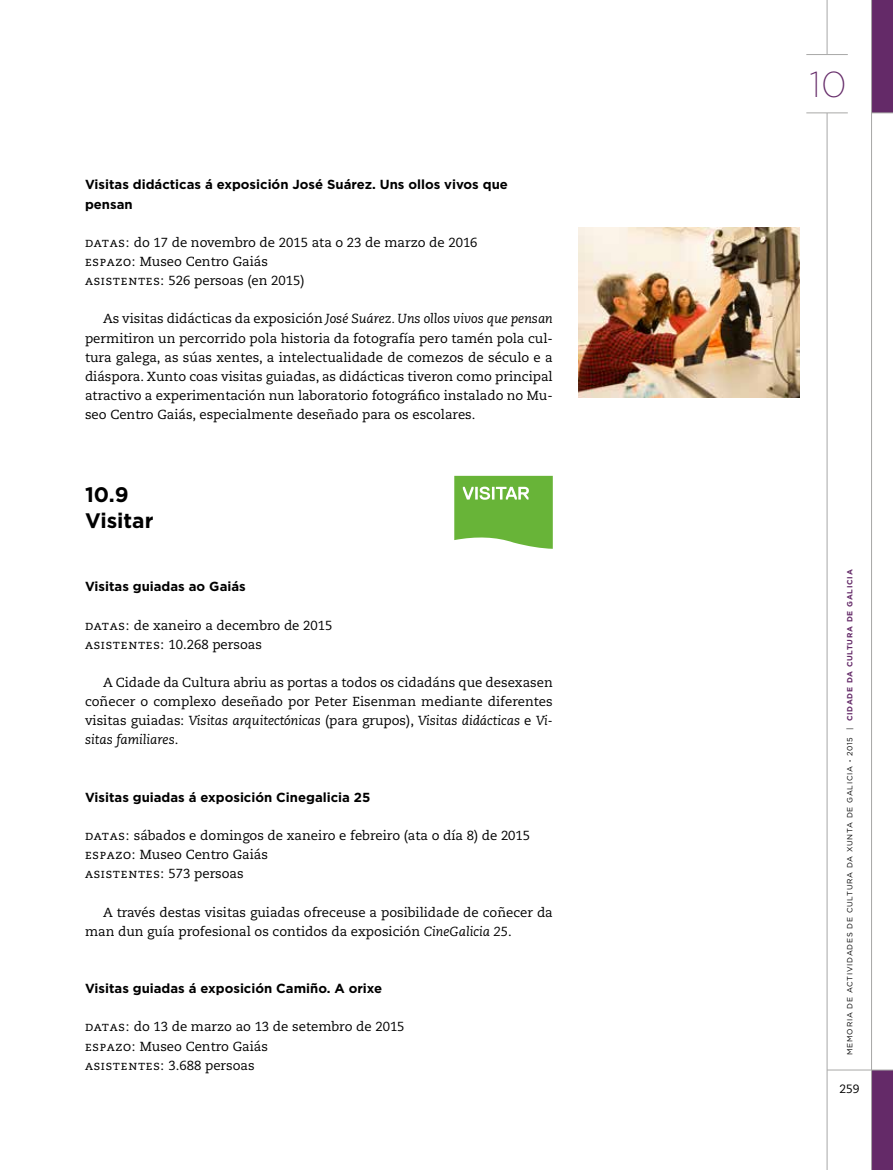
<style>
.page{position:relative;width:893px;height:1170px;background:#fff}
.page>*{position:absolute;margin:0;border:0;box-sizing:border-box;transform-origin:0 0}
.t1{font:200 36px "Gotham";color:#642a68}
.t2{font:700 21px/25.5px "Gotham";color:#000}
.t3{font:13.2px/19px "Caecilia LT Std";color:#000}
.t4{font:700 13.2px/19px "Gotham";color:#000}
.t5{font:13.2px/19px "Caecilia LT Std";letter-spacing:.025em;color:#000}
.t6{font:12px "Caecilia LT Std";color:#000}
.t7{font:7.5px "Gotham";letter-spacing:.1em;color:#000}
.s1{font-style:italic}
.s2{font-weight:700}
.s3{font-weight:700;color:#642a68}
</style>
<div class="page">
<div style="left:872px;top:1069px;width:21px;height:100px;background:#642a68"></div>
<div style="left:872px;top:0;width:21px;height:113px;background:#642a68"></div>
<hr style="left:827px;top:1069px;width:66px;height:1px;background:#a8a8a7">
<hr style="left:827px;top:0;width:1px;height:1169px;background:#a8a8a7">
<hr style="left:871px;top:0;width:1px;height:1169px;background:#a8a8a7">
<svg style="left:872px;top:113px;width:21px;height:1px"></svg>
<div style="left:795px;top:55px;width:66px;height:58px;background:#fff"></div>
<hr style="left:806px;top:113px;width:42px;height:1px;background:#a8a8a7">
<hr style="left:806px;top:54px;width:42px;height:1px;background:#a8a8a7">
<img style="left:578px;top:228px;width:221px;height:170px">
<svg style="left:454px;top:476px;width:99px;height:72px;background:#7ebf55"></svg>
<p class="t4" style="left:85px;top:175px;width:424px">Visitas didácticas á exposición José Suárez. Uns ollos vivos que pensan</p>
<p class="t3" style="left:85px;top:233px;width:394px">datas: do 17 de novembro de 2015 ata o 23 de marzo de 2016 espazo: Museo Centro Gaiás<br>asistentes: 526 persoas (en 2015)</p>
<p class="t3" style="left:85px;top:309px;width:469px;text-align:justify;text-indent:18px">As visitas didácticas da exposición <span class="s1">José Suárez. Uns ollos vivos que pensan </span>permitiron un percorrido pola historia da fotografía pero tamén pola cul&shy;tura galega, as súas xentes, a intelectualidade de comezos de século e a diáspora. Xunto coas visitas guiadas, as didácticas tiveron como principal atractivo a experimentación nun laboratorio fotográfico instalado no Mu&shy;seo Centro Gaiás, especialmente deseñado para os escolares.</p>
<h2 class="t2" style="left:85px;top:481px;width:70px">10.9<br>Visitar</h2>
<p class="t4" style="left:85px;top:577px;width:162px">Visitas guiadas ao Gaiás</p>
<p class="t5" style="left:85px;top:615px;width:249px">datas: de xaneiro a decembro de 2015 asistentes: 10.268 persoas</p>
<p class="t3" style="left:85px;top:673px;width:469px;text-align:justify;text-indent:18px">A Cidade da Cultura abriu as portas a todos os cidadáns que desexasen coñecer o complexo deseñado por Peter Eisenman mediante diferentes visitas guiadas: <span class="s1">Visitas arquitectónicas</span> (para grupos), <span class="s1">Visitas didácticas</span> e <span class="s1">Vi&shy;sitas familiares</span>.</p>
<p class="t4" style="left:85px;top:787px;width:287px">Visitas guiadas á exposición Cinegalicia 25</p>
<p class="t3" style="left:85px;top:826px;width:447px">datas: sábados e domingos de xaneiro e febreiro (ata o día 8) de 2015 espazo: Museo Centro Gaiás<br>asistentes: 573 persoas</p>
<p class="t3" style="left:85px;top:902px;width:469px;text-indent:18px">A través destas visitas guiadas ofreceuse a posibilidade de coñecer da man dun guía profesional os contidos da exposición <span class="s1">CineGalicia 25</span>.</p>
<p class="t4" style="left:85px;top:978px;width:299px">Visitas guiadas á exposición Camiño. A orixe</p>
<p class="t3" style="left:85px;top:1017px;width:321px">datas: do 13 de marzo ao 13 de setembro de 2015 espazo: Museo Centro Gaiás<br>asistentes: 3.688 persoas</p>
<h1 class="t1" style="left:809px;top:61px;width:39px">10</h1>
<p class="t7" style="left:845px;top:1054px;width:487px;rotate:-90deg">MEMORIA DE ACTIVIDADES DE CULTURA DA XUNTA DE GALICIA <span class="s2">·</span> 2015 | <span class="s3">CIDADE DA CULTURA DE GALICIA</span></p>
<p class="t6" style="left:839px;top:1082px;width:22px">259</p>
</div>
